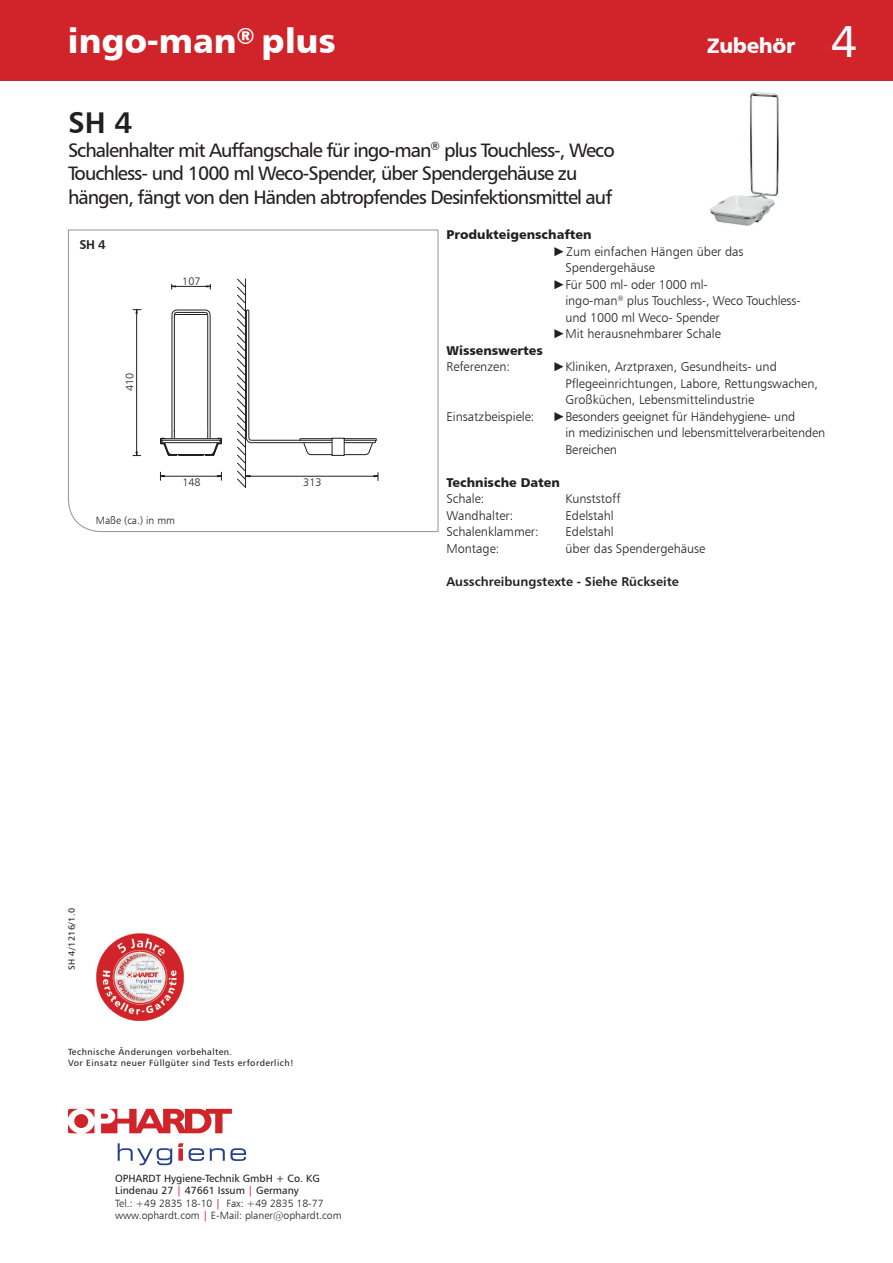
<style>
.page{position:relative;width:893px;height:1263px;background:#fff}
.page>*{position:absolute;margin:0;border:0;box-sizing:border-box;transform-origin:0 0}
.t1{font:34.35px "Humanist 777 BT Black B";color:#fff}
.t2{font:30px "Humanist 777 BT Bold B";color:#231f20}
.t3{font:21px "Humanist 777 BT Black B";letter-spacing:-.02em;color:#fff}
.t4{font:19.5px/23.4px "Humanist 777 BT Roman B";letter-spacing:-.05em;color:#231f20}
.t5{font:12.75px/16.5px "Humanist 777 BT Light B";color:#231f20}
.t6{font:12.75px "Humanist 777 BT Black B";color:#231f20}
.t7{font:12.75px "Humanist 777 BT Bold B";color:#231f20}
.t8{font:10.95px "Humanist 777 BT Light B";color:#231f20}
.t9{font:10.5px/12.6px "Humanist 777 BT Light B";color:#231f20}
.t10{font:10.5px/12.6px "Humanist 777 BT Roman B";color:#231f20}
.t11{font:9px/10.8px "Humanist 777 BT Roman B";letter-spacing:.05em;color:#231f20}
.s1{font-family:"Humanist 777 BT Roman B";font-size:45px}
.s2{font-family:"Arial"}
.s3{color:#d1232a}
.s4{font-family:"Humanist 777 BT Roman B";color:#d1232a}
</style>
<div class="page">
<svg style="left:68px;top:1109px;width:164px;height:24px"></svg>
<svg style="left:118px;top:1143px;width:54px;height:22px"></svg>
<svg style="left:178px;top:1143px;width:5px;height:18px"></svg>
<svg style="left:189px;top:1148px;width:15px;height:13px"></svg>
<svg style="left:210px;top:1148px;width:36px;height:13px"></svg>
<img style="left:96px;top:933px;width:88px;height:88px">
<svg style="left:68px;top:229px;width:371px;height:303px"></svg>
<div style="left:0;top:0;width:893px;height:81px;background:#d1232a"></div>
<img style="left:710px;top:92px;width:69px;height:134px">
<svg style="left:132px;top:278px;width:262px;height:210px"></svg>
<h1 class="t1" style="left:68px;top:19px;width:269px">ingo-man<sup>®</sup> plus</h1>
<h3 class="t3" style="left:707px;top:33px;width:152px">Zubehör <span class="s1">4</span></h3>
<h2 class="t2" style="left:68px;top:104px;width:66px">SH 4</h2>
<h3 class="t4" style="left:68px;top:138px;width:548px">Schalenhalter mit Auffangschale für ingo-man<sup>®</sup> plus Touchless-, Weco<br>Touchless- und 1000 ml Weco-Spender, über Spendergehäuse zu hängen, fängt von den Händen abtropfendes Desinfektionsmittel auf</h3>
<p class="t7" style="left:79px;top:236px;width:28px">SH 4</p>
<p class="t8" style="left:182px;top:274px;width:20px">107</p>
<p class="t8" style="left:123px;top:391px;width:20px;rotate:-90deg">410</p>
<p class="t8" style="left:182px;top:475px;width:20px">148</p>
<p class="t8" style="left:303px;top:475px;width:20px">313</p>
<p class="t9" style="left:96px;top:514px;width:81px">Maße (ca.) in mm</p>
<p class="t6" style="left:446px;top:227px;width:147px">Produkteigenschaften</p>
<p class="t5" style="left:553px;top:243px;width:192px"><span class="s2">►</span> Zum einfachen Hängen über das</p>
<p class="t5" style="left:566px;top:259px;width:91px">Spendergehäuse</p>
<p class="t5" style="left:553px;top:276px;width:157px"><span class="s2">►</span>Für 500 ml- oder 1000 ml-</p>
<p class="t5" style="left:565px;top:292px;width:237px">ingo-man<sup>®</sup> plus Touchless-, Weco Touchless-</p>
<p class="t5" style="left:565px;top:309px;width:156px">und 1000 ml Weco- Spender</p>
<p class="t5" style="left:553px;top:325px;width:170px"><span class="s2">►</span>Mit herausnehmbarer Schale</p>
<p class="t6" style="left:446px;top:342px;width:98px">Wissenswertes</p>
<p class="t5" style="left:446px;top:358px;width:65px">Referenzen:</p>
<p class="t5" style="left:565px;top:358px;width:254px;text-indent:-13px"><span class="s2">►</span>Kliniken, Arztpraxen, Gesundheits- und<br>Pflegeeinrichtungen, Labore, Rettungswachen,<br>Großküchen, Lebensmittelindustrie</p>
<p class="t5" style="left:446px;top:408px;width:90px">Einsatzbeispiele:</p>
<p class="t5" style="left:565px;top:408px;width:261px;text-indent:-13px"><span class="s2">►</span>Besonders geeignet für Händehygiene- und<br>in medizinischen und lebensmittelverarbeitenden<br>Bereichen</p>
<p class="t6" style="left:446px;top:474px;width:115px">Technische Daten</p>
<p class="t5" style="left:446px;top:490px;width:40px">Schale:</p>
<p class="t5" style="left:565px;top:490px;width:56px">Kunststoff</p>
<p class="t5" style="left:446px;top:507px;width:68px">Wandhalter:</p>
<p class="t5" style="left:565px;top:507px;width:50px">Edelstahl</p>
<p class="t5" style="left:446px;top:523px;width:94px">Schalenklammer:</p>
<p class="t5" style="left:565px;top:523px;width:50px">Edelstahl</p>
<p class="t5" style="left:446px;top:540px;width:55px">Montage:</p>
<p class="t5" style="left:565px;top:540px;width:141px">über das Spendergehäuse</p>
<p class="t7" style="left:446px;top:573px;width:234px">Ausschreibungstexte - Siehe Rückseite</p>
<p class="t11" style="left:66px;top:970px;width:64px;rotate:-90deg">SH 4/1216/1.0</p>
<p class="t11" style="left:68px;top:1046px;width:227px">Technische Änderungen vorbehalten.<br>Vor Einsatz neuer Füllgüter sind Tests erforderlich!</p>
<p class="t10" style="left:115px;top:1171px;width:206px">OPHARDT Hygiene-Technik GmbH + Co. KG<br>Lindenau 27 <span class="s3">|</span> 47661 Issum <span class="s3">|</span> Germany</p>
<p class="t9" style="left:115px;top:1196px;width:228px">Tel.: +49 2835 18-10 <span class="s4">|</span> Fax: +49 2835 18-77 www.ophardt.com <span class="s4">|</span> E-Mail: planer@ophardt.com</p>
</div>
